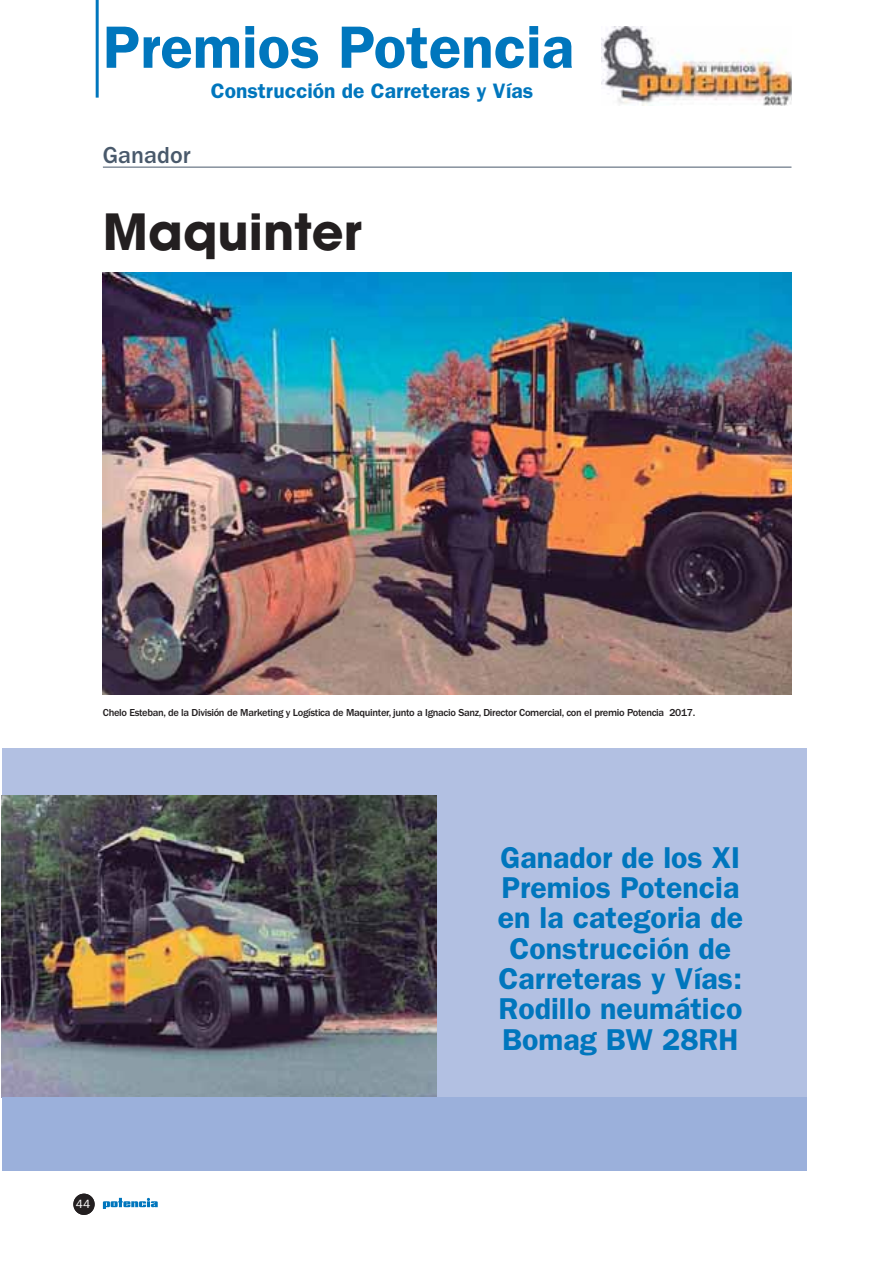
<style>
.page{position:relative;width:893px;height:1263px;background:#fff}
.page>*{position:absolute;margin:0;border:0;box-sizing:border-box;transform-origin:0 0}
.t1{font:600 60px "ITC Franklin Gothic Std";color:#0076bd}
.t2{font:700 49.5px "Avant Garde";color:#231f20}
.t3{font:600 30.3px/30.3px "ITC Franklin Gothic Std";color:#0076bd;text-align:center}
.t4{font:500 24px "ITC Franklin Gothic Std";color:#49596b}
.t5{font:600 21px "ITC Franklin Gothic Std";color:#0076bd}
.t6{font:12px "ITC Franklin Gothic Std";color:#fff}
.t7{font:500 10.5px "ITC Franklin Gothic Std";letter-spacing:-.03em;color:#231f20}
</style>
<div class="page">
<svg style="left:103px;top:1198px;width:55px;height:11px"></svg>
<hr style="left:96px;top:0;width:3px;height:98px;background:#0076bd">
<img style="left:602px;top:27px;width:189px;height:78px">
<div style="left:2px;top:749px;width:804px;height:422px;background:#b2c0e2"></div>
<div style="left:73px;top:1194px;width:22px;height:21px;background:#231f20;border-radius:50%"></div>
<hr style="left:103px;top:167px;width:688px;height:1px;background:#49596b">
<img style="left:103px;top:273px;width:688px;height:422px">
<img style="left:2px;top:796px;width:434px;height:301px">
<div style="left:2px;top:1098px;width:804px;height:73px;background:#9bb0db"></div>
<h1 class="t1" style="left:103px;top:24px;width:473px">Premios Potencia</h1>
<h3 class="t5" style="left:211px;top:83px;width:324px">Construcción de Carreteras y Vías</h3>
<h3 class="t4" style="left:103px;top:146px;width:89px">Ganador</h3>
<h2 class="t2" style="left:103px;top:214px;width:260px">Maquinter</h2>
<p class="t7" style="left:103px;top:708px;width:594px">Chelo Esteban, de la División de Marketing y Logística de Maquinter, junto a Ignacio Sanz, Director Comercial, con el premio Potencia 2017.</p>
<h3 class="t3" style="left:498px;top:844px;width:247px">Ganador de los XI<br>Premios Potencia en la categoria de<br>Construcción de<br>Carreteras y Vías:<br>Rodillo neumático<br>Bomag BW 28RH</h3>
<p class="t6" style="left:76px;top:1200px;width:16px">44</p>
</div>
